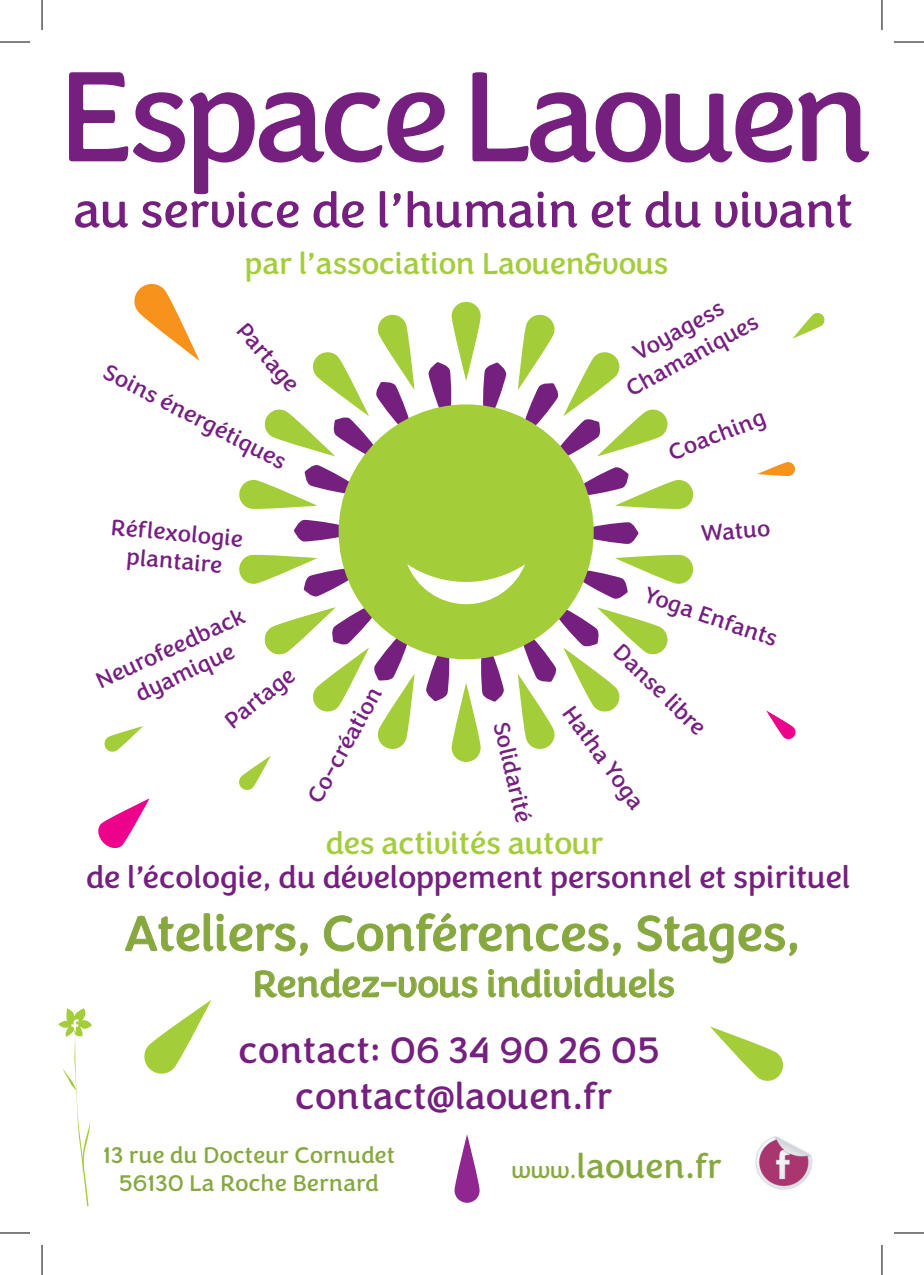
<style>
.page{position:relative;width:924px;height:1275px;background:#fff}
.page>*{position:absolute;margin:0;border:0;box-sizing:border-box;transform-origin:0 0}
.t1{font:133px "Congenial";letter-spacing:-.05em;color:#751f7f}
.t2{font:51.4px "Congenial";letter-spacing:-.01em;color:#86a83f}
.t3{font:38.4px "Congenial";letter-spacing:-.01em;color:#86a83f}
.t4{font:38.2px/45.8px "Congenial";color:#751f7f;text-align:center}
.t5{font:35.2px "Congenial";letter-spacing:-.01em;color:#86a83f}
.t6{font:32px/34px "Congenial";letter-spacing:-.01em;color:#751f7f;text-align:center}
.t7{font:31.2px "Congenial";letter-spacing:-.01em;color:#a3cd39}
.t8{font:23.4px/28.2px "Congenial";color:#751f7f;text-align:center}
.t9{font:23.4px/28.2px "Congenial";color:#86a83f;text-align:center}
.s1{color:#a3cd39}
.s2{font-size:23.4px}
</style>
<div class="page">
<svg style="left:104px;top:726px;width:39px;height:26px"></svg>
<svg style="left:125px;top:912px;width:672px;height:169px"></svg>
<img style="left:755px;top:1136px;width:57px;height:54px">
<svg style="left:766px;top:710px;width:29px;height:30px"></svg>
<svg style="left:793px;top:313px;width:32px;height:25px"></svg>
<svg style="left:483px;top:362px;width:24px;height:47px"></svg>
<svg style="left:579px;top:522px;width:59px;height:22px"></svg>
<div style="left:294px;top:520px;width:59px;height:21px;background:#751f7f;border-radius:11px"></div>
<svg style="left:428px;top:362px;width:24px;height:45px"></svg>
<svg style="left:451px;top:302px;width:29px;height:79px;fill:#a3cd39"></svg>
<svg style="left:517px;top:314px;width:177px;height:196px"></svg>
<svg style="left:239px;top:314px;width:176px;height:195px"></svg>
<div style="left:338px;top:404px;width:255px;height:255px;background:#a3cd39;border-radius:50%"></div>
<svg style="left:239px;top:554px;width:455px;height:236px"></svg>
<svg style="left:454px;top:1134px;width:25px;height:68px;fill:#90268f"></svg>
<svg style="left:75px;top:201px;width:53px;height:27px"></svg>
<svg style="left:142px;top:191px;width:156px;height:37px"></svg>
<svg style="left:313px;top:191px;width:50px;height:37px"></svg>
<svg style="left:379px;top:191px;width:21px;height:37px"></svg>
<svg style="left:407px;top:191px;width:170px;height:37px"></svg>
<svg style="left:591px;top:194px;width:39px;height:34px"></svg>
<svg style="left:645px;top:191px;width:55px;height:37px"></svg>
<svg style="left:715px;top:191px;width:136px;height:37px"></svg>
<svg style="left:58px;top:1008px;width:34px;height:198px"></svg>
<svg style="left:757px;top:462px;width:38px;height:14px"></svg>
<svg style="left:134px;top:283px;width:65px;height:78px"></svg>
<svg style="left:98px;top:798px;width:51px;height:51px"></svg>
<hr style="left:0;top:42px;width:30px;height:1px;background:#000">
<hr style="left:893px;top:42px;width:30px;height:1px;background:#000">
<hr style="left:0;top:1232px;width:30px;height:1px;background:#000">
<hr style="left:893px;top:1232px;width:30px;height:1px;background:#000">
<hr style="left:42px;top:0;width:1px;height:30px;background:#000">
<hr style="left:42px;top:1245px;width:1px;height:30px;background:#000">
<hr style="left:881px;top:0;width:1px;height:30px;background:#000">
<hr style="left:881px;top:1245px;width:1px;height:30px;background:#000">
<p class="t1" style="left:58px;top:38px;width:816px">EspaceLaouen</p>
<p class="t7" style="left:244px;top:245px;width:425px">par l’association Laouen&amp;vous</p>
<p class="t8" style="left:251px;top:317px;width:84px;rotate:49deg">Partage</p>
<p class="t8" style="left:111px;top:358px;width:204px;rotate:27deg">Soins énergétiques</p>
<p class="t8" style="left:112px;top:513px;width:134px;rotate:5deg">Réflexologie plantaire</p>
<p class="t8" style="left:91px;top:670px;width:162px;rotate:-25deg">N eurofeedback dyamique</p>
<p class="t8" style="left:219px;top:713px;width:84px;rotate:-39deg">Partage</p>
<p class="t8" style="left:301px;top:795px;width:130px;rotate:-61deg">Co-création</p>
<p class="t8" style="left:514px;top:719px;width:104px;rotate:77deg">Solidarité</p>
<p class="t8" style="left:607px;top:354px;width:149px;rotate:-29deg">Voyagess<br>Chamaniques</p>
<p class="t8" style="left:664px;top:440px;width:104px;rotate:-21deg">Coaching</p>
<p class="t8" style="left:699px;top:520px;width:71px;rotate:-5deg">W atuo</p>
<p class="t8" style="left:649px;top:581px;width:141px;rotate:19deg">Yoga Enfants</p>
<p class="t8" style="left:626px;top:638px;width:120px;rotate:44deg">Danse libre</p>
<p class="t8" style="left:578px;top:700px;width:123px;rotate:54deg">H atha Yoga</p>
<p class="t6" style="left:86px;top:827px;width:765px"><span class="s1">des activités autour<br></span>de l’écologie, du développement personnel et spirituel</p>
<p class="t2" style="left:124px;top:903px;width:677px">Ateliers, Conférences, Stages,</p>
<p class="t3" style="left:252px;top:961px;width:424px">Rendez-vous individuels</p>
<p class="t4" style="left:238px;top:1028px;width:423px">contact: 06 34 90 26 05 contact@laouen.fr</p>
<p class="t9" style="left:103px;top:1141px;width:293px">13 rue du Docteur Cornudet<br>56130 La Roche Bernard</p>
<p class="t5" style="left:511px;top:1145px;width:212px"><span class="s2">www.</span>laouen.fr</p>
</div>
